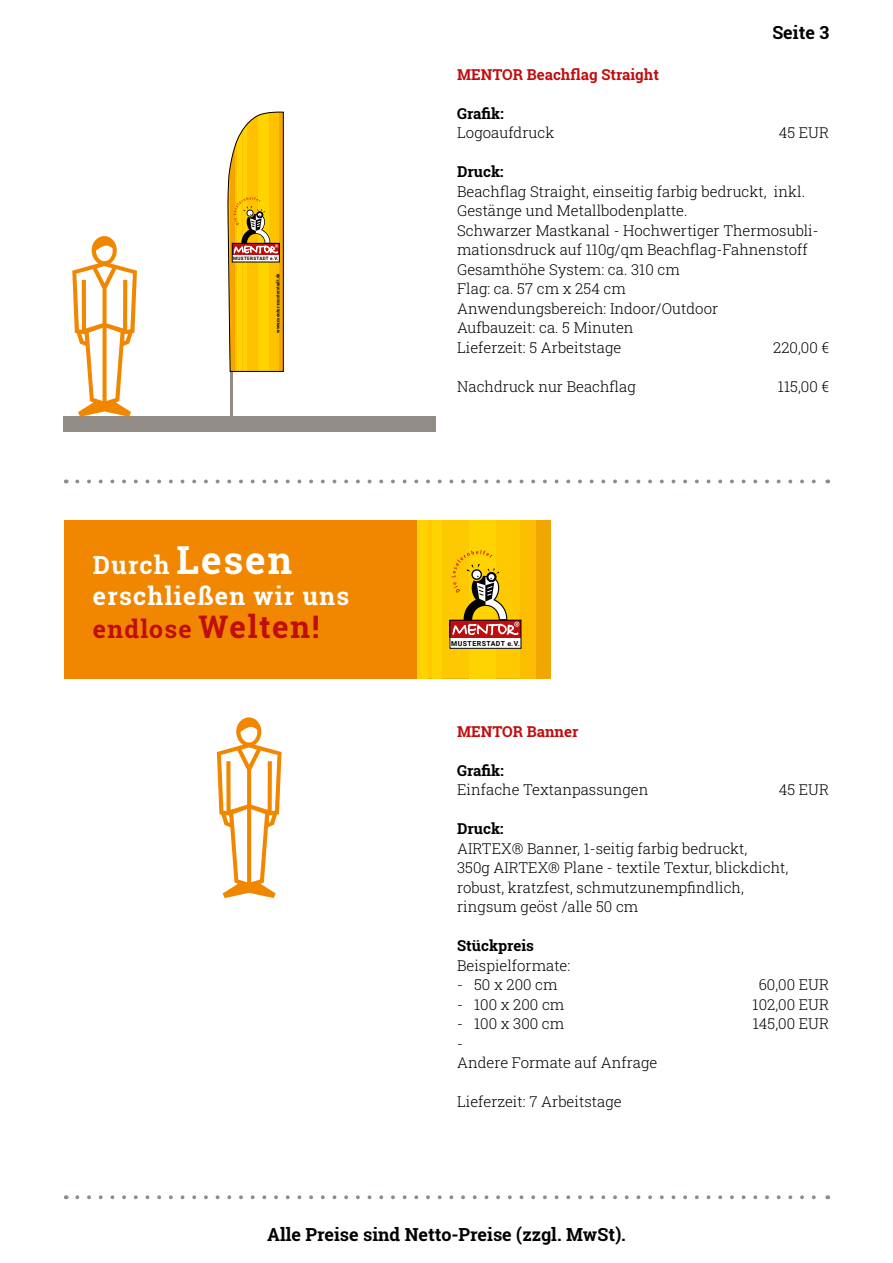
<style>
.page{position:relative;width:893px;height:1263px;background:#fff}
.page>*{position:absolute;margin:0;border:0;box-sizing:border-box;transform-origin:0 0}
.t1{font:700 24.9px/32.1px "Roboto Slab";letter-spacing:.05em;color:#fff}
.t2{font:700 18px "Roboto Slab";color:#000}
.t3{font:300 15px/19.5px "Roboto Slab";color:#000}
.t4{font:700 15px "Roboto Slab";color:#000}
.t5{font:700 15px "Roboto Slab";color:#c00d0e}
.t6{font:700 7.05px "Roboto";letter-spacing:.065em;color:#000}
.t7{font:700 4.65px "Roboto";letter-spacing:.065em;color:#000}
.t8{font:700 4.35px "Roboto Slab";color:#000}
.s1{font-size:38.55px}
.s2{color:#c00d0e}
.s3{font-size:31.05px;color:#c00d0e}
</style>
<div class="page">
<hr style="left:230px;top:372px;width:3px;height:45px;background:#918d86">
<svg style="left:77px;top:479px;width:739px;height:4px"></svg>
<div style="left:64px;top:417px;width:372px;height:15px;background:#918d86"></div>
<svg style="left:72px;top:236px;width:65px;height:181px"></svg>
<svg style="left:217px;top:717px;width:65px;height:181px"></svg>
<svg style="left:77px;top:1195px;width:739px;height:4px"></svg>
<div style="left:371px;top:520px;width:180px;height:158px;background:#f1a700"></div>
<div style="left:520px;top:520px;width:16px;height:158px;background:#fcbc00"></div>
<div style="left:417px;top:520px;width:10px;height:158px;background:#ffd300"></div>
<div style="left:64px;top:520px;width:353px;height:158px;background:#f18700"></div>
<svg style="left:427px;top:520px;width:93px;height:158px;background:#ecba1a"></svg>
<svg style="left:228px;top:112px;width:55px;height:259px;background:#eeba19"></svg>
<p class="t7" style="left:233px;top:255px;width:47px">MUSTERSTADT e.V.</p>
<p class="t8" style="left:275px;top:333px;width:61px;rotate:-90deg">www.mentor-musterstadt.de</p>
<h1 class="t1" style="left:93px;top:548px;width:258px">Durch <span class="s1">Lesen </span>erschließen wir uns <span class="s2">endlose</span> <span class="s3">Welten!</span></h1>
<p class="t2" style="left:772px;top:20px;width:58px">Seite 3</p>
<p class="t5" style="left:457px;top:64px;width:203px">MENTOR Beachflag Straight</p>
<p class="t4" style="left:457px;top:103px;width:48px">Grafik:</p>
<p class="t3" style="left:457px;top:122px;width:99px">Logoaufdruck</p>
<p class="t3" style="left:779px;top:122px;width:52px">45 EUR</p>
<p class="t4" style="left:457px;top:161px;width:48px">Druck:</p>
<p class="t3" style="left:457px;top:181px;width:363px">Beachflag Straight, einseitig farbig bedruckt, inkl.<br>Gestänge und Metallbodenplatte.<br>Schwarzer Mastkanal - Hochwertiger Thermosubli&shy;mationsdruck auf 110g/qm Beachflag-Fahnenstoff Gesamthöhe System: ca. 310 cm<br>Flag: ca. 57 cm x 254 cm<br>Anwendungsbereich: Indoor/Outdoor<br>Aufbauzeit: ca. 5 Minuten<br>Lieferzeit: 5 Arbeitstage</p>
<p class="t3" style="left:773px;top:337px;width:58px">220,00 €</p>
<p class="t3" style="left:457px;top:376px;width:180px">Nachdruck nur Beachflag</p>
<p class="t3" style="left:778px;top:376px;width:53px">115,00 €</p>
<p class="t6" style="left:451px;top:638px;width:70px">MUSTERSTADT e.V.</p>
<p class="t5" style="left:457px;top:721px;width:123px">MENTOR Banner</p>
<p class="t4" style="left:457px;top:760px;width:48px">Grafik:</p>
<p class="t3" style="left:457px;top:779px;width:193px">Einfache Textanpassungen</p>
<p class="t3" style="left:779px;top:779px;width:52px">45 EUR</p>
<p class="t4" style="left:457px;top:818px;width:48px">Druck:</p>
<p class="t3" style="left:457px;top:838px;width:333px">AIRTEX® Banner, 1-seitig farbig bedruckt,<br>350g AIRTEX® Plane - textile Textur, blickdicht, robust, kratzfest, schmutzunempfindlich, ringsum geöst /alle 50 cm</p>
<p class="t4" style="left:457px;top:935px;width:78px">Stückpreis</p>
<p class="t3" style="left:457px;top:955px;width:115px">Beispielformate:</p>
<p class="t3" style="left:457px;top:974px;width:102px">- 50 x 200 cm</p>
<p class="t3" style="left:759px;top:974px;width:72px">60,00 EUR</p>
<p class="t3" style="left:457px;top:994px;width:109px">- 100 x 200 cm</p>
<p class="t3" style="left:753px;top:994px;width:78px">102,00 EUR</p>
<p class="t3" style="left:457px;top:1013px;width:109px">- 100 x 300 cm</p>
<p class="t3" style="left:753px;top:1013px;width:78px">145,00 EUR</p>
<p class="t3" style="left:457px;top:1033px;width:202px">-<br>Andere Formate auf Anfrage</p>
<p class="t3" style="left:457px;top:1091px;width:166px">Lieferzeit: 7 Arbeitstage</p>
<p class="t2" style="left:267px;top:1222px;width:360px">Alle Preise sind Netto-Preise (zzgl. MwSt).</p>
</div>
